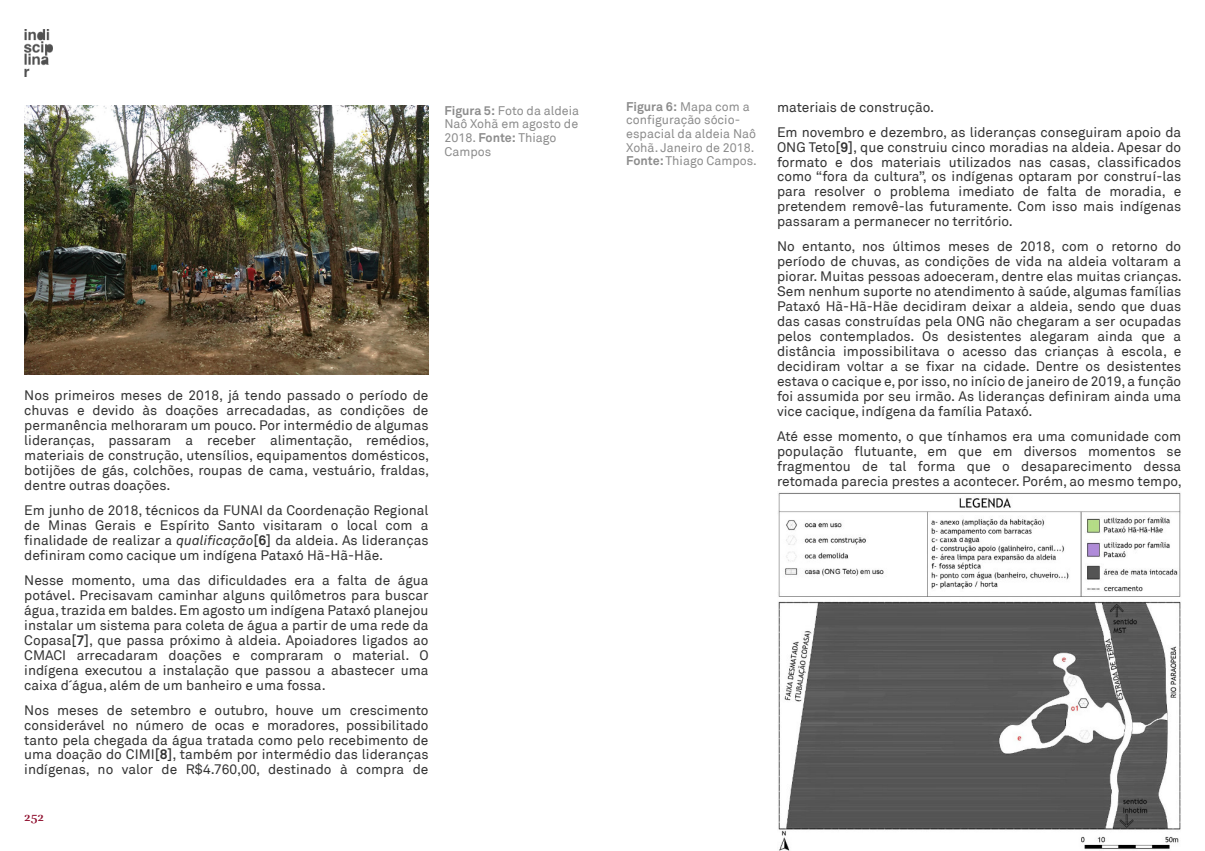
<style>
.page{position:relative;width:1205px;height:851px;background:#fff}
.page>*{position:absolute;margin:0;border:0;box-sizing:border-box;transform-origin:0 0}
.t1{font:13.75px/15px "Akkurat";color:#333;text-align:justify}
.t2{font:12.5px/13.6px "Akkurat";color:#8c8c8c}
.t3{font:700 12.5px "Rufina";color:#911231}
.s1{font-weight:700}
.s2{font-style:italic}
</style>
<div class="page">
<img style="left:24px;top:30px;width:28px;height:46px">
<img style="left:24px;top:106px;width:404px;height:269px">
<img style="left:778px;top:492px;width:403px;height:358px">
<p class="t2" style="left:444px;top:103px;width:136px"><span class="s1">Figura 5:</span> Foto da aldeia<br>Naô Xohã em agosto de<br>2018. <span class="s1">Fonte:</span> Thiago<br>Campos</p>
<p class="t1" style="left:24px;top:387px;width:406px">Nos primeiros meses de 2018, já tendo passado o período de chuvas e devido às doações arrecadadas, as condições de permanência melhoraram um pouco. Por intermédio de algumas lideranças, passaram a receber alimentação, remédios, materiais de construção, utensílios, equipamentos domésticos, botijões de gás, colchões, roupas de cama, vestuário, fraldas, dentre outras doações.</p>
<p class="t1" style="left:24px;top:502px;width:406px">Em junho de 2018, técnicos da FUNAI da Coordenação Regional de Minas Gerais e Espírito Santo visitaram o local com a finalidade de realizar a <span class="s2">qualificação</span><span class="s1">[6]</span> da aldeia. As lideranças definiram como cacique um indígena Pataxó Hã-Hã-Hãe.</p>
<p class="t1" style="left:24px;top:572px;width:406px">Nesse momento, uma das dificuldades era a falta de água potável. Precisavam caminhar alguns quilômetros para buscar água, trazida em baldes. Em agosto um indígena Pataxó planejou instalar um sistema para coleta de água a partir de uma rede da Copasa<span class="s1">[7]</span>, que passa próximo à aldeia. Apoiadores ligados ao CMACI arrecadaram doações e compraram o material. O indígena executou a instalação que passou a abastecer uma caixa d´água, além de um banheiro e uma fossa.</p>
<p class="t1" style="left:24px;top:701px;width:406px">Nos meses de setembro e outubro, houve um crescimento considerável no número de ocas e moradores, possibilitado tanto pela chegada da água tratada como pelo recebimento de uma doação do CIMI<span class="s1">[8]</span>, também por intermédio das lideranças indígenas, no valor de R$4.760,00, destinado à compra de</p>
<p class="t3" style="left:24px;top:808px;width:21px">252</p>
<p class="t2" style="left:626px;top:99px;width:132px"><span class="s1">Figura 6:</span> Mapa com a configuração sócio&shy;espacial da aldeia Naô<br>Xohã. Janeiro de 2018.<br><span class="s1">Fonte:</span> Thiago Campos.</p>
<p class="t1" style="left:777px;top:94px;width:406px;line-height:25px">materiais de construção.<br>Em novembro e dezembro, as lideranças conseguiram apoio da</p>
<p class="t1" style="left:777px;top:139px;width:406px">ONG Teto<span class="s1">[9]</span>, que construiu cinco moradias na aldeia. Apesar do formato e dos materiais utilizados nas casas, classificados como “fora da cultura”, os indígenas optaram por construí-las para resolver o problema imediato de falta de moradia, e pretendem removê-las futuramente. Com isso mais indígenas passaram a permanecer no território.</p>
<p class="t1" style="left:777px;top:238px;width:406px">No entanto, nos últimos meses de 2018, com o retorno do período de chuvas, as condições de vida na aldeia voltaram a piorar. Muitas pessoas adoeceram, dentre elas muitas crianças.<br>Sem nenhum suporte no atendimento à saúde, algumas famílias Pataxó Hã-Hã-Hãe decidiram deixar a aldeia, sendo que duas das casas construídas pela ONG não chegaram a ser ocupadas pelos contemplados. Os desistentes alegaram ainda que a distância impossibilitava o acesso das crianças à escola, e decidiram voltar a se fixar na cidade. Dentre os desistentes estava o cacique e, por isso, no início de janeiro de 2019, a função foi assumida por seu irmão. As lideranças definiram ainda uma vice cacique, indígena da família Pataxó.</p>
<p class="t1" style="left:777px;top:428px;width:406px">Até esse momento, o que tínhamos era uma comunidade com população flutuante, em que em diversos momentos se fragmentou de tal forma que o desaparecimento dessa retomada parecia prestes a acontecer. Porém, ao mesmo tempo,</p>
</div>
